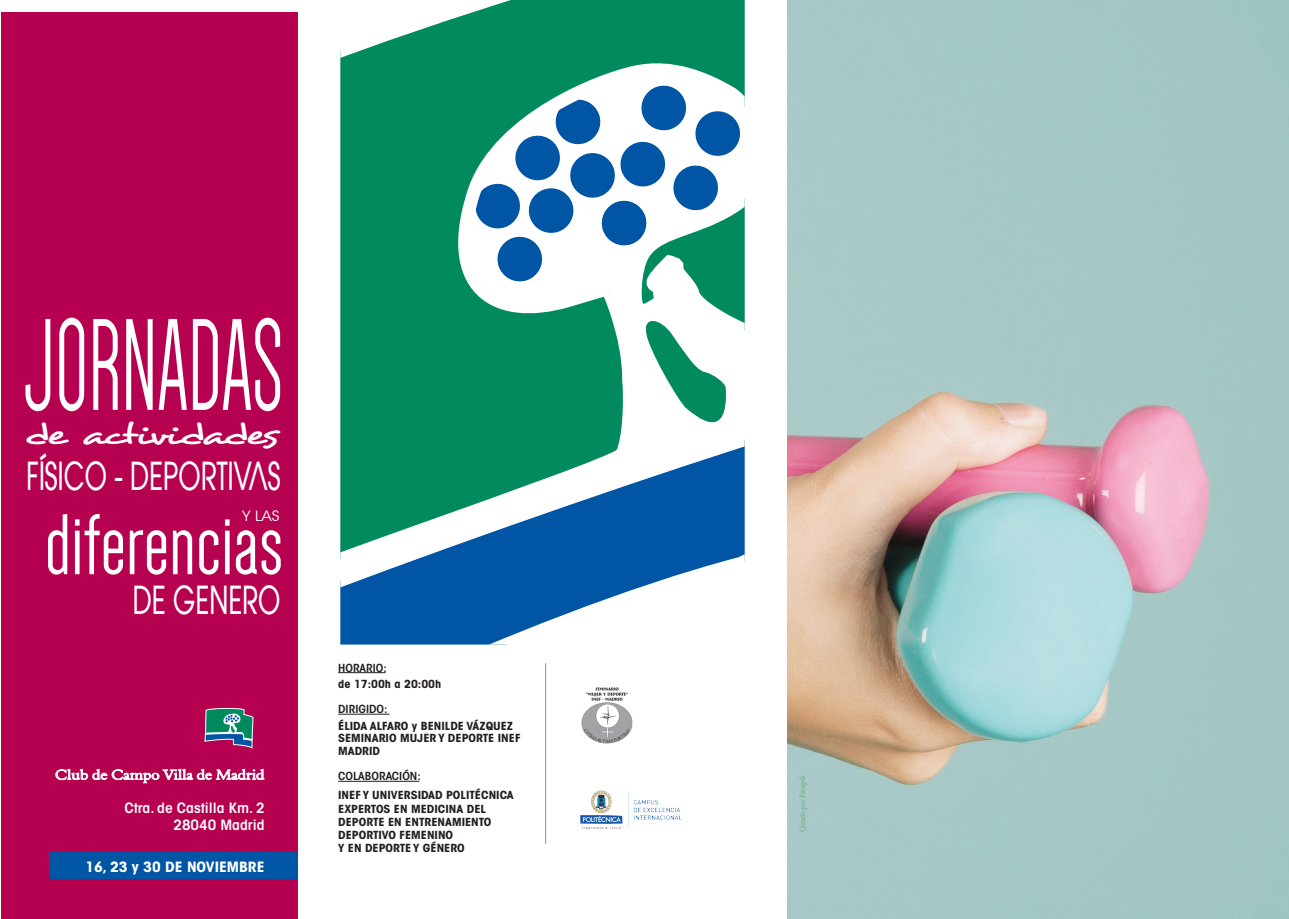
<style>
.page{position:relative;width:1289px;height:919px;background:#fff}
.page>*{position:absolute;margin:0;border:0;box-sizing:border-box;transform-origin:0 0}
.t1{font:134.55px "Dense";color:#fff;scale:.71 1}
.t2{font:89.25px "Dense";color:#fff}
.t3{font:38.55px "Aovel Cool";color:#fff;scale:.67 1}
.t4{font:29.7px "Desyrel";letter-spacing:-.09em;color:#fff;scale:1.49 1}
.t5{font:14.55px "Avant Garde IT Cby BT";color:#fff;scale:1.14 1}
.t6{font:600 condensed 14.1px/17px "ITC Avant Garde Std";color:#fff;text-align:right;scale:1.12 1}
.t7{font:14.1px "Aldine 401 BT Roman A";color:#fff;scale:1.12 1}
.t8{font:700 condensed 14.1px "ITC Avant Garde Std";color:#fff;scale:1.12 1}
.t9{font:700 condensed 11.1px/13.4px "ITC Avant Garde Std";color:#231f20;scale:1.12 1}
.t10{font:600 condensed 11.1px "ITC Avant Garde Std";color:#231f20;scale:1.12 1}
.t11{font:8.4px "Minion Pro Cn Capt";letter-spacing:-.03em;color:#73ac86}
</style>
<div class="page">
<img style="left:787px;top:0;width:501px;height:918px">
<hr style="left:338px;top:672px;width:47px;height:1px;background:#231f20">
<hr style="left:338px;top:713px;width:51px;height:1px;background:#231f20">
<hr style="left:338px;top:781px;width:81px;height:1px;background:#231f20">
<img style="left:581px;top:687px;width:52px;height:57px">
<img style="left:580px;top:790px;width:102px;height:40px">
<svg style="left:340px;top:0;width:404px;height:393px"></svg>
<svg style="left:340px;top:393px;width:404px;height:251px"></svg>
<hr style="left:545px;top:663px;width:1px;height:180px;background:#231f20">
<div style="left:1px;top:13px;width:296px;height:905px;background:#b60150"></div>
<div style="left:49px;top:852px;width:249px;height:26px;background:#0155a5"></div>
<svg style="left:55px;top:708px;width:210px;height:76px"></svg>
<h1 class="t1" style="left:23px;top:299px;width:368px">JORNADAS</h1>
<h3 class="t4" style="left:23px;top:415px;width:172px">de actividades</h3>
<h3 class="t3" style="left:27px;top:453px;width:381px">FÍSICO - DEPORTIVAS</h3>
<h2 class="t2" style="left:45px;top:501px;width:240px">diferencias</h2>
<h3 class="t5" style="left:242px;top:507px;width:34px">Y LAS</h3>
<h3 class="t3" style="left:133px;top:577px;width:222px">DE GENERO</h3>
<p class="t7" style="left:55px;top:766px;width:188px">Club de Campo Villa de Madrid</p>
<p class="t6" style="left:124px;top:799px;width:127px">Ctra. de Castilla Km. 2<br>28040 Madrid</p>
<p class="t8" style="left:85px;top:857px;width:161px">16, 23 y 30 DE NOVIEMBRE</p>
<p class="t10" style="left:338px;top:660px;width:45px">HORARIO:</p>
<p class="t9" style="left:338px;top:677px;width:94px">de 17:00h a 20:00h</p>
<p class="t10" style="left:338px;top:702px;width:45px">DIRIGIDO:</p>
<p class="t9" style="left:338px;top:719px;width:164px;line-height:12.8px">ÉLIDA ALFARO y BENILDE VÁZQUEZ<br>SEMINARIO MUJER Y DEPORTE INEF<br>MADRID</p>
<p class="t10" style="left:338px;top:769px;width:75px">COLABORACIÓN:</p>
<p class="t9" style="left:338px;top:788px;width:158px">INEF Y UNIVERSIDAD POLITÉCNICA<br>EXPERTOS EN MEDICINA DEL<br>DEPORTE EN ENTRENAMIENTO<br>DEPORTIVO FEMENINO<br>Y EN DEPORTE Y GÉNERO</p>
<p class="t11" style="left:796px;top:832px;width:58px;rotate:-90deg">Creado por Freepik</p>
</div>
